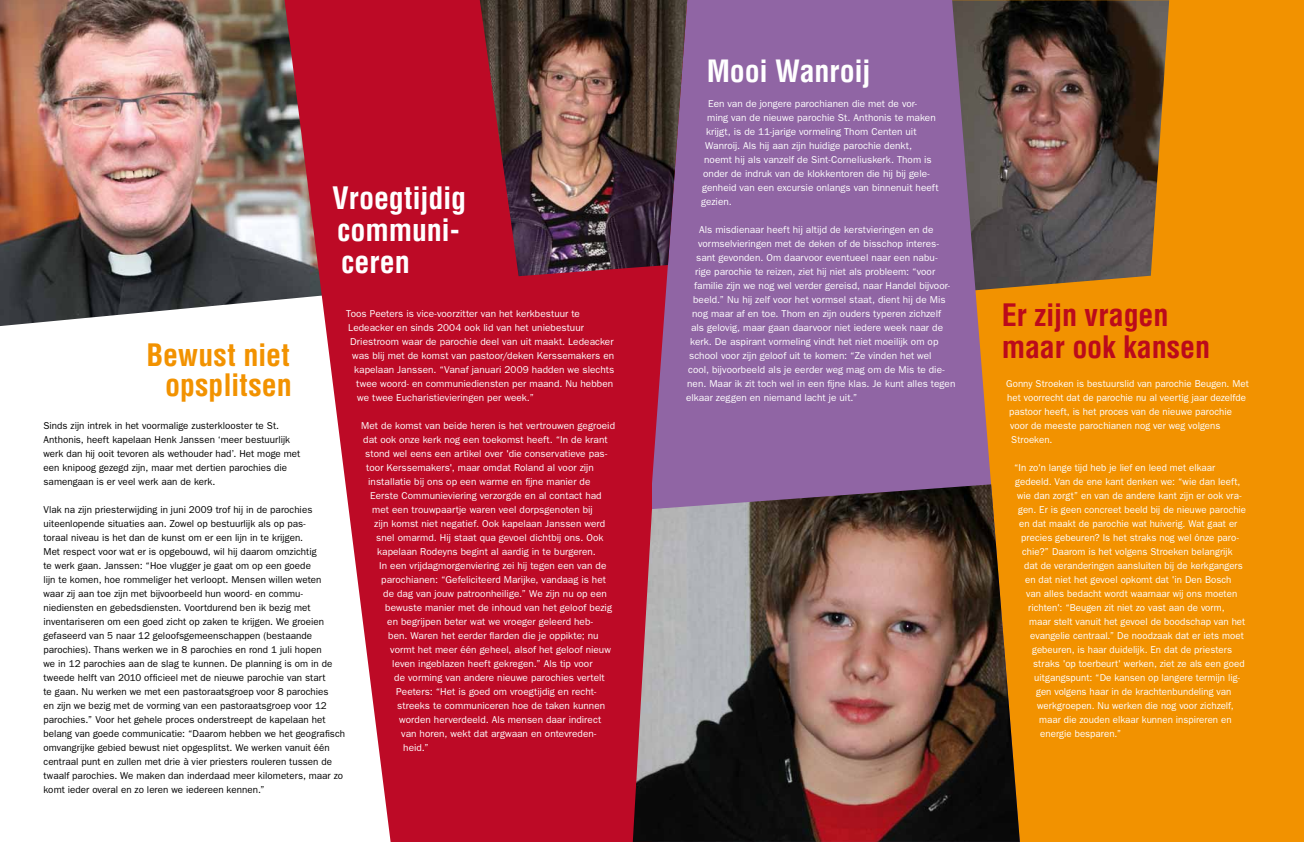
<style>
.page{position:relative;width:1304px;height:842px;background:#fff}
.page>*{position:absolute;margin:0;border:0;box-sizing:border-box;transform-origin:0 0}
.t1{font:700 condensed 30.2px/32px "Helvetica";letter-spacing:-.005em;color:#bb0a1b}
.t2{font:700 condensed 30.2px/32px "Helvetica";letter-spacing:-.005em;color:#fff}
.t3{font:700 condensed 30.2px/30px "Helvetica";color:#f29200;text-align:right}
.t4{font:700 condensed 30px "Helvetica";letter-spacing:-.01em;color:#fff}
.t5{font:10px "Franklin Gothic";letter-spacing:.005em;color:#fff}
.t6{font:10px/14px "Franklin Gothic";letter-spacing:.005em;color:#000}
</style>
<div class="page">
<div style="left:927px;top:0;width:377px;height:842px;background:#f29200"></div>
<img style="left:1020px;top:0;width:149px;height:287px">
<svg style="left:687px;top:0;width:333px;height:484px;fill:#9065a4"></svg>
<img style="left:0;top:0;width:285px;height:326px">
<svg style="left:285px;top:0;width:402px;height:842px;fill:#bd0a26"></svg>
<img style="left:480px;top:0;width:207px;height:276px">
<img style="left:633px;top:484px;width:387px;height:358px">
<h1 class="t2" style="left:332px;top:182px;width:135px">Vroegtijdig communi&shy;ceren</h1>
<p class="t5" style="left:346px;top:308px;width:235px">Toos Peeters is vice-voorzitter van het kerkbestuur te</p>
<p class="t5" style="left:348px;top:322px;width:237px">Ledeacker en sinds 2004 ook lid van het uniebestuur</p>
<p class="t5" style="left:350px;top:336px;width:265px">Driestroom waar de parochie deel van uit maakt. Ledeacker</p>
<p class="t5" style="left:352px;top:350px;width:263px">was blij met de komst van pastoor/deken Kerssemakers en</p>
<p class="t5" style="left:354px;top:364px;width:262px">kapelaan Janssen. “Vanaf januari 2009 hadden we slechts</p>
<p class="t5" style="left:356px;top:378px;width:259px">twee woord- en communiediensten per maand. Nu hebben</p>
<p class="t5" style="left:357px;top:392px;width:178px">we twee Eucharistievieringen per week.”</p>
<p class="t5" style="left:361px;top:420px;width:255px">Met de komst van beide heren is het vertrouwen gegroeid</p>
<p class="t5" style="left:363px;top:434px;width:246px">dat ook onze kerk nog een toekomst heeft. “In de krant</p>
<p class="t5" style="left:365px;top:448px;width:244px">stond wel eens een artikel over 'die conservatieve pas-</p>
<p class="t5" style="left:366px;top:462px;width:229px">toor Kerssemakers', maar omdat Roland al voor zijn</p>
<p class="t5" style="left:368px;top:476px;width:224px">installatie bij ons op een warme en fijne manier de</p>
<p class="t5" style="left:370px;top:490px;width:233px">Eerste Communieviering verzorgde en al contact had</p>
<p class="t5" style="left:372px;top:504px;width:222px">met een trouwpaartje waren veel dorpsgenoten bij</p>
<p class="t5" style="left:374px;top:518px;width:232px">zijn komst niet negatief. Ook kapelaan Janssen werd</p>
<p class="t5" style="left:376px;top:532px;width:229px">snel omarmd. Hij staat qua gevoel dichtbij ons. Ook</p>
<p class="t5" style="left:377px;top:546px;width:220px">kapelaan Rodeyns begint al aardig in te burgeren.</p>
<p class="t5" style="left:379px;top:560px;width:229px">In een vrijdagmorgenviering zei hij tegen een van de</p>
<p class="t5" style="left:381px;top:574px;width:226px">parochianen: “Gefeliciteerd Marijke, vandaag is het</p>
<p class="t5" style="left:383px;top:588px;width:225px">de dag van jouw patroonheilige.” We zijn nu op een</p>
<p class="t5" style="left:385px;top:602px;width:228px">bewuste manier met de inhoud van het geloof bezig</p>
<p class="t5" style="left:387px;top:616px;width:207px">en begrijpen beter wat we vroeger geleerd heb-</p>
<p class="t5" style="left:388px;top:630px;width:212px">ben. Waren het eerder flarden die je oppikte; nu</p>
<p class="t5" style="left:390px;top:644px;width:222px">vormt het meer één geheel, alsof het geloof nieuw</p>
<p class="t5" style="left:392px;top:658px;width:202px">leven ingeblazen heeft gekregen.” Als tip voor</p>
<p class="t5" style="left:394px;top:672px;width:212px">de vorming van andere nieuwe parochies vertelt</p>
<p class="t5" style="left:396px;top:686px;width:201px">Peeters: “Het is goed om vroegtijdig en recht-</p>
<p class="t5" style="left:397px;top:700px;width:209px">streeks te communiceren hoe de taken kunnen</p>
<p class="t5" style="left:399px;top:714px;width:203px">worden herverdeeld. Als mensen daar indirect</p>
<p class="t5" style="left:401px;top:728px;width:197px">van horen, wekt dat argwaan en ontevreden-</p>
<p class="t5" style="left:403px;top:742px;width:27px">heid.”</p>
<h1 class="t3" style="left:146px;top:340px;width:147px">Bewust niet opsplitsen</h1>
<p class="t6" style="left:44px;top:419px;width:258px">Sinds zijn intrek in het voormalige zusterklooster te St.<br>Anthonis, heeft kapelaan Henk Janssen ‘meer bestuurlijk werk dan hij ooit tevoren als wethouder had’. Het moge met een knipoog gezegd zijn, maar met dertien parochies die samengaan is er veel werk aan de kerk.</p>
<p class="t6" style="left:44px;top:503px;width:303px">Vlak na zijn priesterwijding in juni 2009 trof hij in de parochies uiteenlopende situaties aan. Zowel op bestuurlijk als op pas-<br>toraal niveau is het dan de kunst om er een lijn in te krijgen.<br>Met respect voor wat er is opgebouwd, wil hij daarom omzichtig<br>te werk gaan. Janssen: “Hoe vlugger je gaat om op een goede<br>lijn te komen, hoe rommeliger het verloopt. Mensen willen weten<br>waar zij aan toe zijn met bijvoorbeeld hun woord- en commu&shy;niediensten en gebedsdiensten. Voortdurend ben ik bezig met inventariseren om een goed zicht op zaken te krijgen. We groeien gefaseerd van 5 naar 12 geloofsgemeenschappen (bestaande parochies). Thans werken we in 8 parochies en rond 1 juli hopen<br>we in 12 parochies aan de slag te kunnen. De planning is om in de tweede helft van 2010 officieel met de nieuwe parochie van start<br>te gaan. Nu werken we met een pastoraatsgroep voor 8 parochies<br>en zijn we bezig met de vorming van een pastoraatsgroep voor 12 parochies.” Voor het gehele proces onderstreept de kapelaan het belang van goede communicatie: “Daarom hebben we het geografisch omvangrijke gebied bewust niet opgesplitst. We werken vanuit één centraal punt en zullen met drie à vier priesters rouleren tussen de twaalf parochies. We maken dan inderdaad meer kilometers, maar zo komt ieder overal en zo leren we iedereen kennen.”</p>
<h2 class="t4" style="left:707px;top:53px;width:165px">Mooi Wanroij</h2>
<p class="t5" style="left:708px;top:98px;width:211px">Een van de jongere parochianen die met de vor-</p>
<p class="t5" style="left:707px;top:112px;width:230px">ming van de nieuwe parochie St. Anthonis te maken</p>
<p class="t5" style="left:706px;top:126px;width:212px">krijgt, is de 11-jarige vormeling Thom Centen uit</p>
<p class="t5" style="left:705px;top:140px;width:208px">Wanroij. Als hij aan zijn huidige parochie denkt,</p>
<p class="t5" style="left:704px;top:154px;width:229px">noemt hij als vanzelf de Sint-Corneliuskerk. Thom is</p>
<p class="t5" style="left:703px;top:168px;width:228px">onder de indruk van de klokkentoren die hij bij gele-</p>
<p class="t5" style="left:702px;top:182px;width:238px">genheid van een excursie onlangs van binnenuit heeft</p>
<p class="t5" style="left:701px;top:196px;width:32px">gezien.</p>
<p class="t5" style="left:699px;top:224px;width:236px">Als misdienaar heeft hij altijd de kerstvieringen en de</p>
<p class="t5" style="left:698px;top:238px;width:242px">vormselvieringen met de deken of de bisschop interes-</p>
<p class="t5" style="left:696px;top:252px;width:243px">sant gevonden. Om daarvoor eventueel naar een nabu-</p>
<p class="t5" style="left:695px;top:266px;width:242px">rige parochie te reizen, ziet hij niet als probleem: “voor</p>
<p class="t5" style="left:694px;top:280px;width:257px">familie zijn we nog wel verder gereisd, naar Handel bijvoor-</p>
<p class="t5" style="left:693px;top:294px;width:254px">beeld.” Nu hij zelf voor het vormsel staat, dient hij de Mis</p>
<p class="t5" style="left:692px;top:308px;width:250px">nog maar af en toe. Thom en zijn ouders typeren zichzelf</p>
<p class="t5" style="left:691px;top:322px;width:253px">als gelovig, maar gaan daarvoor niet iedere week naar de</p>
<p class="t5" style="left:690px;top:336px;width:250px">kerk. De aspirant vormeling vindt het niet moeilijk om op</p>
<p class="t5" style="left:689px;top:350px;width:244px">school voor zijn geloof uit te komen: “Ze vinden het wel</p>
<p class="t5" style="left:688px;top:364px;width:258px">cool, bijvoorbeeld als je eerder weg mag om de Mis te die-</p>
<p class="t5" style="left:687px;top:378px;width:270px">nen. Maar ik zit toch wel in een fijne klas. Je kunt alles tegen</p>
<p class="t5" style="left:686px;top:392px;width:173px">elkaar zeggen en niemand lacht je uit.”</p>
<h1 class="t1" style="left:1002px;top:298px;width:210px">Er zijn vragen maar ook kansen</h1>
<p class="t5" style="left:1006px;top:378px;width:244px">Gonny Stroeken is bestuurslid van parochie Beugen. Met</p>
<p class="t5" style="left:1007px;top:392px;width:240px">het voorrecht dat de parochie nu al veertig jaar dezelfde</p>
<p class="t5" style="left:1009px;top:406px;width:224px">pastoor heeft, is het proces van de nieuwe parochie</p>
<p class="t5" style="left:1010px;top:420px;width:212px">voor de meeste parochianen nog ver weg volgens</p>
<p class="t5" style="left:1011px;top:434px;width:43px">Stroeken.</p>
<p class="t5" style="left:1014px;top:462px;width:202px">“In zo'n lange tijd heb je lief en leed met elkaar</p>
<p class="t5" style="left:1015px;top:476px;width:227px">gedeeld. Van de ene kant denken we: “wie dan leeft,</p>
<p class="t5" style="left:1017px;top:490px;width:226px">wie dan zorgt” en van de andere kant zijn er ook vra-</p>
<p class="t5" style="left:1018px;top:504px;width:229px">gen. Er is geen concreet beeld bij de nieuwe parochie</p>
<p class="t5" style="left:1019px;top:518px;width:220px">en dat maakt de parochie wat huiverig. Wat gaat er</p>
<p class="t5" style="left:1021px;top:532px;width:219px">precies gebeuren? Is het straks nog wel ónze paro-</p>
<p class="t5" style="left:1022px;top:546px;width:212px">chie?” Daarom is het volgens Stroeken belangrijk</p>
<p class="t5" style="left:1024px;top:560px;width:220px">dat de veranderingen aansluiten bij de kerkgangers</p>
<p class="t5" style="left:1025px;top:574px;width:208px">en dat niet het gevoel opkomt dat 'in Den Bosch</p>
<p class="t5" style="left:1026px;top:588px;width:213px">van alles bedacht wordt waarnaar wij ons moeten</p>
<p class="t5" style="left:1028px;top:602px;width:198px">richten': “Beugen zit niet zo vast aan de vorm,</p>
<p class="t5" style="left:1029px;top:616px;width:218px">maar stelt vanuit het gevoel de boodschap van het</p>
<p class="t5" style="left:1030px;top:630px;width:215px">evangelie centraal.” De noodzaak dat er iets moet</p>
<p class="t5" style="left:1032px;top:644px;width:201px">gebeuren, is haar duidelijk. En dat de priesters</p>
<p class="t5" style="left:1033px;top:658px;width:213px">straks 'op toerbeurt' werken, ziet ze als een goed</p>
<p class="t5" style="left:1034px;top:672px;width:207px">uitgangspunt: “De kansen op langere termijn lig-</p>
<p class="t5" style="left:1036px;top:686px;width:197px">gen volgens haar in de krachtenbundeling van</p>
<p class="t5" style="left:1037px;top:700px;width:198px">werkgroepen. Nu werken die nog voor zichzelf,</p>
<p class="t5" style="left:1039px;top:714px;width:194px">maar die zouden elkaar kunnen inspireren en</p>
<p class="t5" style="left:1040px;top:728px;width:83px">energie besparen.”</p>
</div>
